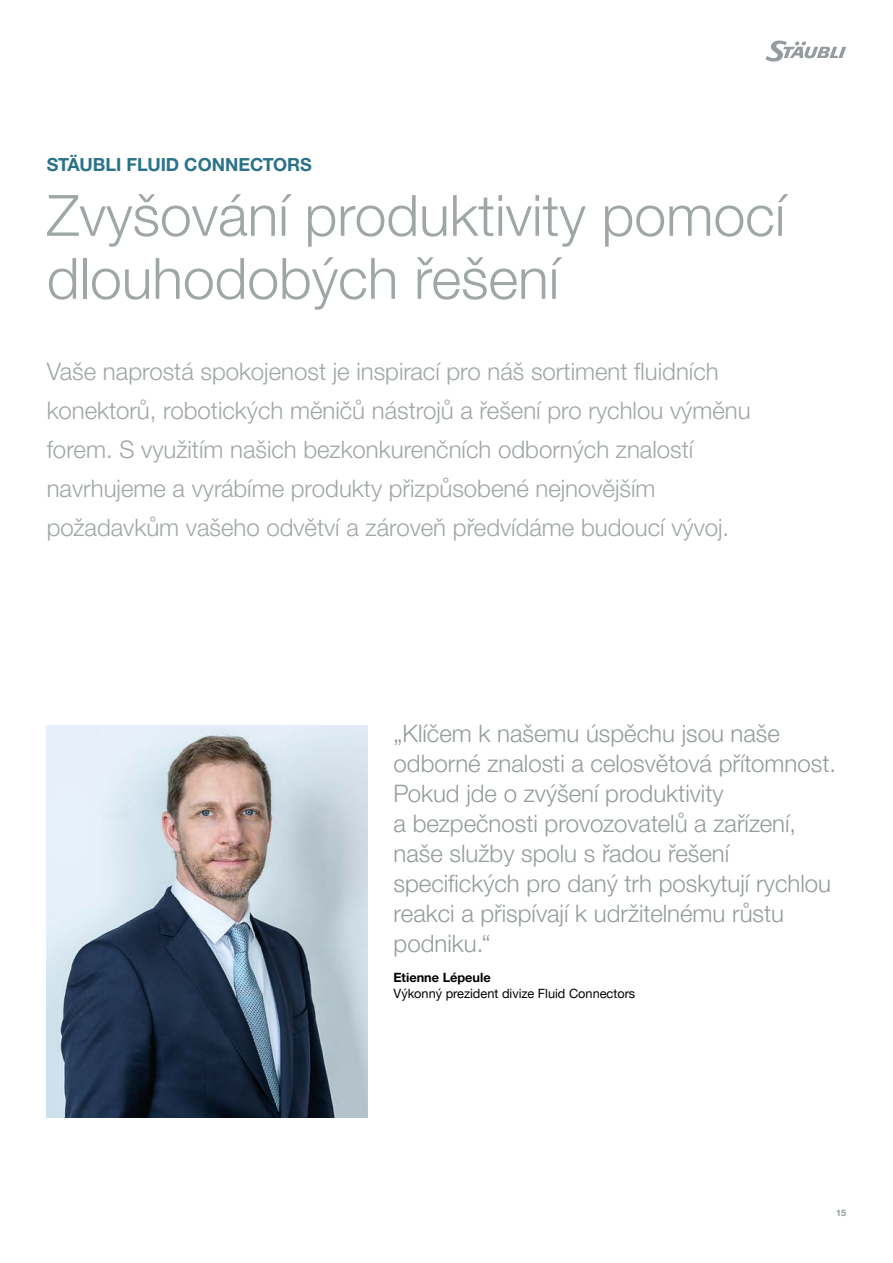
<style>
.page{position:relative;width:893px;height:1263px;background:#fff}
.page>*{position:absolute;margin:0;border:0;box-sizing:border-box;transform-origin:0 0}
.t1{font:300 57px/63px "Helvetica Neue LTW1 G";color:#959c9d}
.Quote_2_Text{font:300 24px/30px "Helvetica Neue LTW1 G";color:#959c9d}
.Kicker{font:700 18px "Helvetica Neue LTW1 G";color:#2a7288}
.Quote_2_Author{font:12.75px/16.5px "Helvetica Neue LTW1 G";color:#000}
.t2{font:700 9px "Helvetica Neue LTW1 G";color:#959c9d}
.s1{font-weight:700}
</style>
<div class="page">
<svg style="left:765px;top:40px;width:81px;height:22px"></svg>
<img style="left:47px;top:725px;width:321px;height:393px">
<p class="Kicker" style="left:47px;top:153px;width:267px">STÄUBLI FLUID CONNECTORS</p>
<h1 class="t1" style="left:47px;top:184px;width:740px">Zvyšování produktivity pomocí dlouhodobých řešení</h1>
<p class="Quote_2_Text" style="left:47px;top:351px;width:705px;line-height:39px">Vaše naprostá spokojenost je inspirací pro náš sortiment fluidních konektorů, robotických měničů nástrojů a řešení pro rychlou výměnu forem. S využitím našich bezkonkurenčních odborných znalostí navrhujeme a vyrábíme produkty přizpůsobené nejnovějším požadavkům vašeho odvětví a zároveň předvídáme budoucí vývoj.</p>
<p class="Quote_2_Text" style="left:394px;top:719px;width:444px">„Klíčem k našemu úspěchu jsou naše odborné znalosti a celosvětová přítomnost.<br>Pokud jde o zvýšení produktivity<br>a bezpečnosti provozovatelů a zařízení, naše služby spolu s řadou řešení specifických pro daný trh poskytují rychlou reakci a přispívají k udržitelnému růstu podniku.“</p>
<p class="Quote_2_Author" style="left:394px;top:969px;width:243px"><span class="s1">Etienne Lépeule<br></span>Výkonný prezident divize Fluid Connectors</p>
<p class="t2" style="left:836px;top:1207px;width:12px">15</p>
</div>
